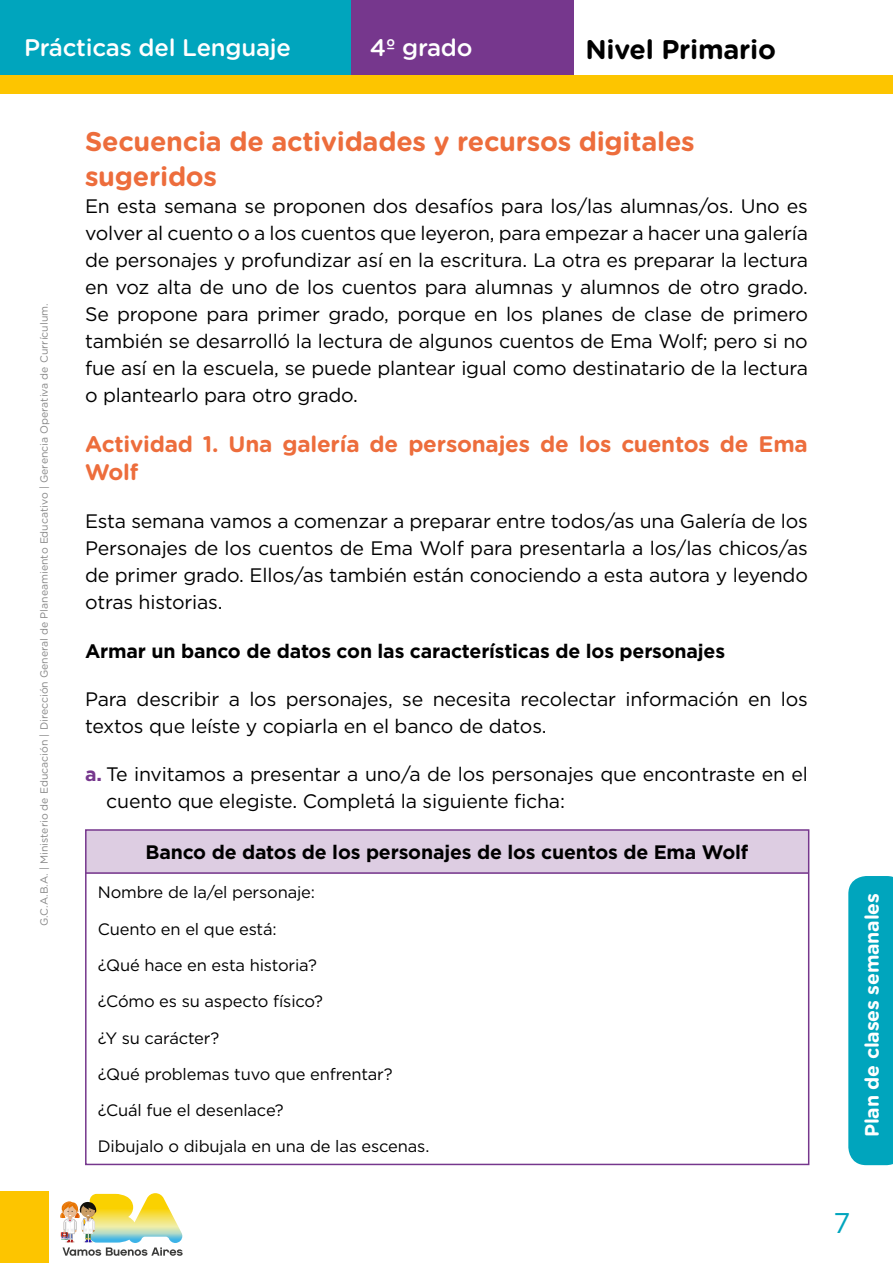
<style>
.page{position:relative;width:893px;height:1263px;background:#fff}
.page>*{position:absolute;margin:0;border:0;box-sizing:border-box;transform-origin:0 0}
.t1{font:28.5px "Gotham";color:#00a5bd}
.t2{font:700 27px/34.5px "Gotham Rounded";letter-spacing:-.01em;color:#ed6d3c}
.t3{font:700 27px "Gotham Rounded";letter-spacing:-.01em;color:#000}
.t4{font:500 24px "Gotham Rounded";letter-spacing:-.01em;color:#fff}
.t5{font:700 22.5px/28.5px "Gotham Rounded";letter-spacing:-.01em;color:#ed6d3c}
.t6{font:19.5px/27px "Gotham";letter-spacing:-.01em;color:#000;text-align:justify}
.t7{font:700 19.5px "Gotham";letter-spacing:-.01em;color:#000}
.t8{font:700 19.5px "Gotham Rounded";letter-spacing:-.01em;color:#fff}
.t9{font:16.5px/36.3px "Gotham";letter-spacing:-.01em;color:#000}
.t10{font:10.5px "Gotham Rounded";color:#878787}
.s1{font-weight:700;color:#76378d}
</style>
<div class="page">
<div style="left:0;top:0;width:351px;height:78px;background:#00a5bd"></div>
<div style="left:351px;top:0;width:223px;height:78px;background:#76378d"></div>
<svg style="left:848px;top:876px;width:45px;height:289px;background:#08a8bf"></svg>
<div style="left:0;top:75px;width:893px;height:19px;background:#fdc500"></div>
<div style="left:0;top:1191px;width:48px;height:72px;background:#fdc500"></div>
<svg style="left:60px;top:1193px;width:123px;height:63px"></svg>
<div style="left:87px;top:830px;width:722px;height:43px;background:#ddcde2"></div>
<div style="left:85px;top:829px;width:724px;height:336px;border:2px solid #76378d"></div>
<hr style="left:86px;top:872px;width:723px;height:2px;background:#76378d">
<p class="t4" style="left:24px;top:31px;width:268px">Prácticas del Lenguaje</p>
<p class="t4" style="left:370px;top:31px;width:104px">4º grado</p>
<h2 class="t3" style="left:585px;top:29px;width:192px">Nivel Primario</h2>
<p class="t10" style="left:37px;top:926px;width:624px;rotate:-90deg">G.C.A.B.A. | Ministerio de Educación | Dirección General de Planeamiento Educativo | Gerencia Operativa de Currículum.</p>
<h2 class="t2" style="left:85px;top:123px;width:611px">Secuencia de actividades y recursos digitales sugeridos</h2>
<p class="t6" style="left:85px;top:192px;width:724px">En esta semana se proponen dos desafíos para los/las alumnas/os. Uno es volver al cuento o a los cuentos que leyeron, para empezar a hacer una galería de personajes y profundizar así en la escritura. La otra es preparar la lectura en voz alta de uno de los cuentos para alumnas y alumnos de otro grado.<br>Se propone para primer grado, porque en los planes de clase de primero también se desarrolló la lectura de algunos cuentos de Ema Wolf; pero si no fue así en la escuela, se puede plantear igual como destinatario de la lectura o plantearlo para otro grado.</p>
<p class="t5" style="left:85px;top:428px;width:724px">Actividad 1. Una galería de personajes de los cuentos de Ema<br>Wolf</p>
<p class="t6" style="left:85px;top:507px;width:724px">Esta semana vamos a comenzar a preparar entre todos/as una Galería de los Personajes de los cuentos de Ema Wolf para presentarla a los/las chicos/as de primer grado. Ellos/as también están conociendo a esta autora y leyendo otras historias.</p>
<p class="t7" style="left:85px;top:638px;width:642px">Armar un banco de datos con las características de los personajes</p>
<p class="t6" style="left:85px;top:685px;width:724px">Para describir a los personajes, se necesita recolectar información en los textos que leíste y copiarla en el banco de datos.</p>
<p class="t6" style="left:106px;top:760px;width:703px;text-indent:-21px"><span class="s1">a.</span> Te invitamos a presentar a uno/a de los personajes que encontraste en el cuento que elegiste. Completá la siguiente ficha:</p>
<p class="t7" style="left:145px;top:839px;width:604px">Banco de datos de los personajes de los cuentos de Ema Wolf</p>
<p class="t9" style="left:98px;top:874px;width:333px">Nombre de la/el personaje:<br>Cuento en el que está:<br>¿Qué hace en esta historia?<br>¿Cómo es su aspecto físico?<br>¿Y su carácter?<br>¿Qué problemas tuvo que enfrentar? ¿Cuál fue el desenlace?<br>Dibujalo o dibujala en una de las escenas.</p>
<p class="t8" style="left:858px;top:1137px;width:246px;rotate:-90deg">Plan de clases semanales</p>
<h1 class="t1" style="left:833px;top:1204px;width:18px">7</h1>
</div>
